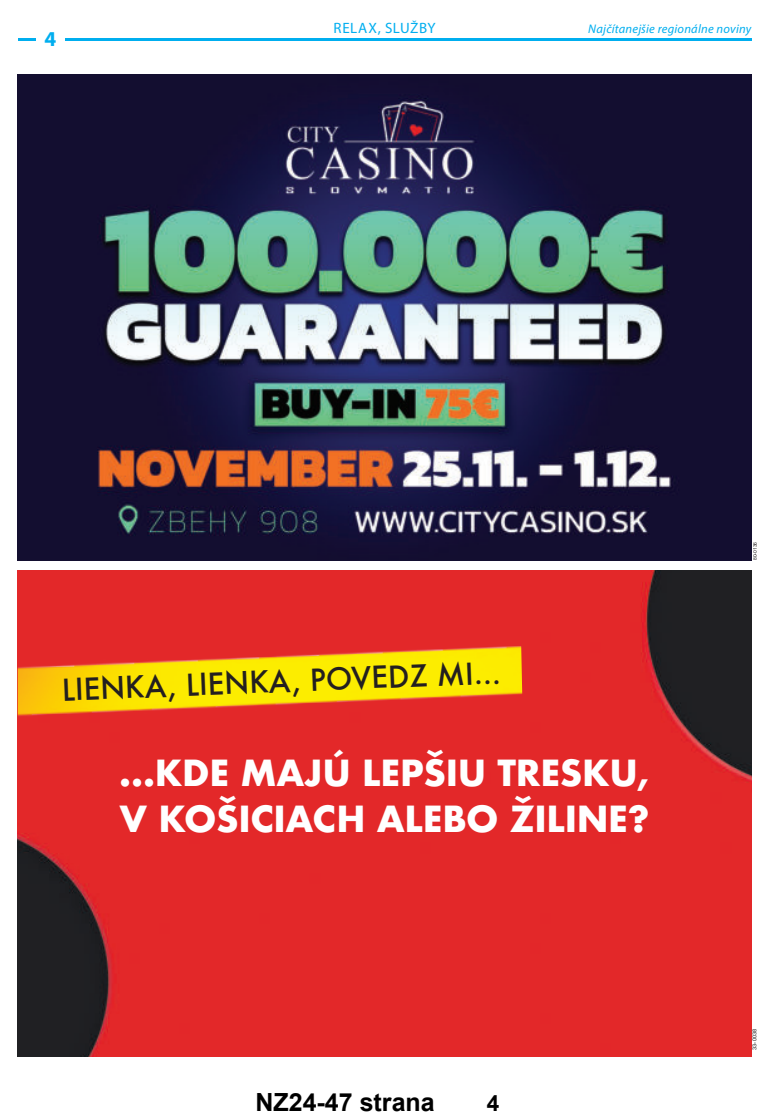
<style>
.page{position:relative;width:762px;height:1113px;background:#fff}
.page>*{position:absolute;margin:0;border:0;box-sizing:border-box;transform-origin:0 0}
.t1{font:700 35px/46.2px "Futura";letter-spacing:-.01em;color:#fff}
.t2{font:500 29.5px "Futura";color:#231f20}
.t3{font:700 25px "Arial";color:#000}
.t4{font:700 22.5px "Arial";color:#000}
.t5{font:700 21.25px "Myriad Pro";color:#00aeef}
.t6{font:15px "Myriad Pro";letter-spacing:.035em;color:#00aeef}
.t7{font:italic 12.5px "Myriad Pro";letter-spacing:.02em;color:#00aeef}
.t8{font:5.62px "Arial";letter-spacing:.01em;color:#231f20}
.t9{font:5px "Arial";color:#231f20}
</style>
<div class="page">
<hr style="left:18px;top:39px;width:733px;height:2px;background:#00aeef">
<div style="left:36px;top:31px;width:29px;height:18px;background:#fff"></div>
<img style="left:18px;top:74px;width:733px;height:486px">
<img style="left:18px;top:570px;width:733px;height:486px">
<img style="left:18px;top:607px;width:505px;height:150px">
<p class="t5" style="left:45px;top:27px;width:13px">4</p>
<p class="t6" style="left:333px;top:20px;width:103px">RELAX, SLUŽBY</p>
<p class="t7" style="left:588px;top:24px;width:165px">Najčítanejšie regionálne noviny</p>
<p class="t2" style="left:61px;top:676px;width:441px;rotate:-2deg">LIENKA, LIENKA, POVEDZ MI...</p>
<p class="t1" style="left:119px;top:747px;width:532px">…KDE MAJÚ LEPŠIU TRESKU,<br>V KOŠICIACH ALEBO ŽILINE?</p>
<p class="t3" style="left:255px;top:1087px;width:181px">NZ24-47 strana</p>
<p class="t4" style="left:487px;top:1090px;width:14px">4</p>
<p class="t9" style="left:752px;top:560px;width:20px;rotate:-90deg">80-0136</p>
<p class="t8" style="left:751px;top:1050px;width:23px;rotate:-90deg">33-0038</p>
</div>
